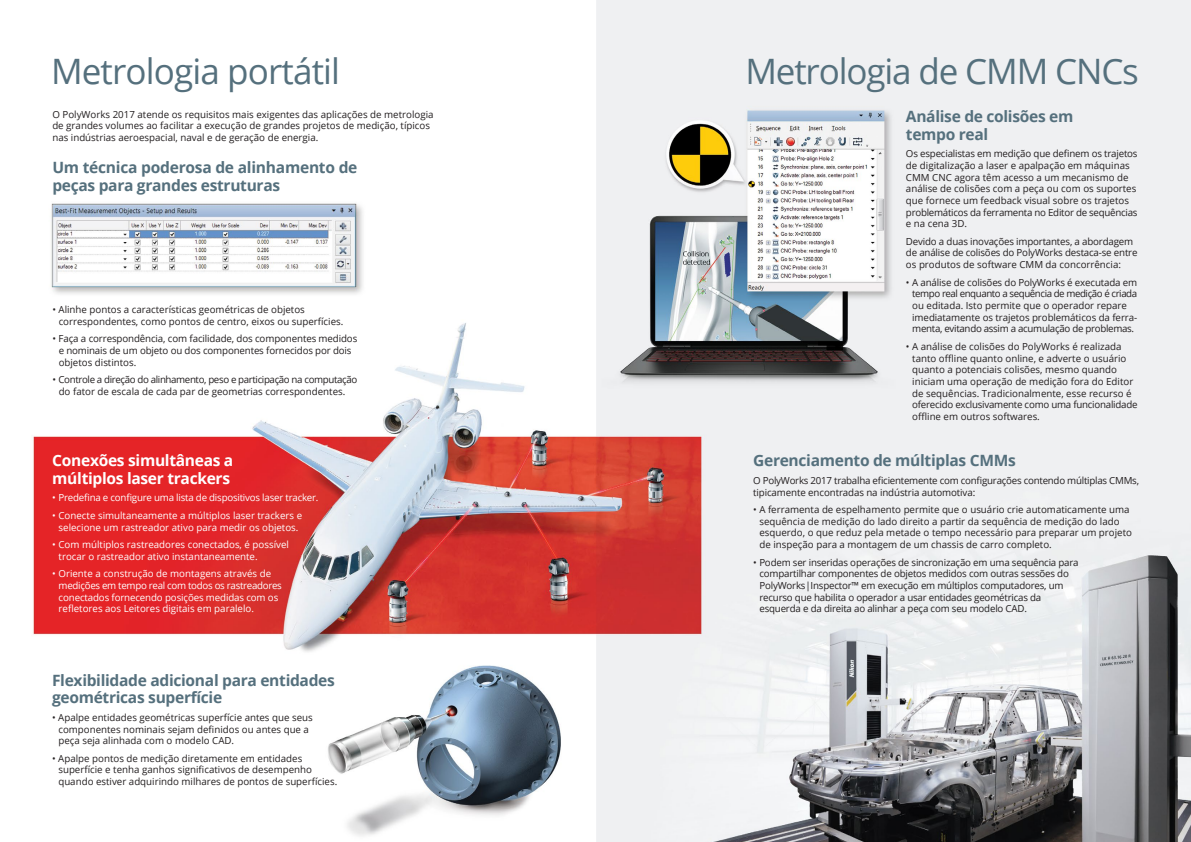
<style>
.page{position:relative;width:1191px;height:842px;background:#fff}
.page>*{position:absolute;margin:0;border:0;box-sizing:border-box;transform-origin:0 0}
.t1{font:35px "Open Sans";letter-spacing:-.025em;color:#55707d}
.t2{font:700 15.6px/17.5px "Open Sans";letter-spacing:-.02em;color:#55707d}
.t3{font:700 15.6px/17.5px "Open Sans";letter-spacing:-.02em;color:#fff}
.t4{font:9.7px/11.7px "Open Sans";color:#231f20}
.t5{font:9.7px/11.7px "Open Sans";letter-spacing:-.02em;color:#231f20}
.t6{font:9.7px/11.7px "Open Sans";color:#fff}
.t7{font:9.7px/11.7px "Open Sans";letter-spacing:-.025em;color:#231f20}
.t8{font:9.7px/11.7px "Open Sans";letter-spacing:-.04em;color:#231f20;text-align:center}
.t9{font:9.7px "Open Sans";letter-spacing:-.02em;color:#fff}
</style>
<div class="page">
<img style="left:32px;top:0;width:1159px;height:842px">
<h1 class="t1" style="left:51px;top:48px;width:290px">Metrologia portátil</h1>
<p class="t4" style="left:52px;top:108px;width:383px">O PolyWorks 2017 atende os requisitos mais exigentes das aplicações de metrologia de grandes volumes ao facilitar a execução de grandes projetos de medição, típicos nas indústrias aeroespacial, naval e de geração de energia.</p>
<h2 class="t2" style="left:52px;top:158px;width:307px">Um técnica poderosa de alinhamento de peças para grandes estruturas</h2>
<p class="t4" style="left:59px;top:304px;width:286px;text-indent:-6px">• Alinhe pontos a características geométricas de objetos correspondentes, como pontos de centro, eixos ou superfícies.</p>
<p class="t4" style="left:59px;top:333px;width:300px;text-indent:-6px">• Faça a correspondência, com facilidade, dos componentes medidos e nominais de um objeto ou dos componentes fornecidos por dois objetos distintos.</p>
<p class="t8" style="left:52px;top:374px;width:306px">• Controle a direção do alinhamento, peso e participação na computação do fator de escala de cada par de geometrias correspondentes.</p>
<h2 class="t3" style="left:52px;top:452px;width:182px">Conexões simultâneas a múltiplos laser trackers</h2>
<p class="t9" style="left:52px;top:491px;width:268px">• Predefina e configure uma lista de dispositivos laser tracker.</p>
<p class="t6" style="left:52px;top:509px;width:251px;text-align:center">• Conecte simultaneamente a múltiplos laser trackers e selecione um rastreador ativo para medir os objetos.</p>
<p class="t6" style="left:59px;top:538px;width:232px;text-indent:-6px">• Com múltiplos rastreadores conectados, é possível trocar o rastreador ativo instantaneamente.</p>
<p class="t6" style="left:59px;top:568px;width:225px;text-indent:-6px">• Oriente a construção de montagens através de medições em tempo real com todos os rastreadores conectados fornecendo posições medidas com os refletores aos Leitores digitais em paralelo.</p>
<h2 class="t2" style="left:52px;top:671px;width:284px">Flexibilidade adicional para entidades geométricas superfície</h2>
<p class="t4" style="left:58px;top:711px;width:256px;text-indent:-6px">• Apalpe entidades geométricas superfície antes que seus componentes nominais sejam definidos ou antes que a peça seja alinhada com o modelo CAD.</p>
<p class="t4" style="left:58px;top:752px;width:280px;text-indent:-6px">• Apalpe pontos de medição diretamente em entidades superfície e tenha ganhos significativos de desempenho quando estiver adquirindo milhares de pontos de superfícies.</p>
<h1 class="t1" style="left:745px;top:48px;width:395px">Metrologia de CMM CNCs</h1>
<h2 class="t2" style="left:906px;top:107px;width:169px">Análise de colisões em tempo real</h2>
<p class="t4" style="left:906px;top:148px;width:233px">Os especialistas em medição que definem os trajetos de digitalização a laser e apalpação em máquinas CMM CNC agora têm acesso a um mecanismo de análise de colisões com a peça ou com os suportes que fornece um feedback visual sobre os trajetos problemáticos da ferramenta no Editor de sequências e na cena 3D.</p>
<p class="t5" style="left:906px;top:235px;width:233px">Devido a duas inovações importantes, a abordagem de análise de colisões do PolyWorks destaca-se entre os produtos de software CMM da concorrência:</p>
<p class="t4" style="left:912px;top:276px;width:226px;text-indent:-6px">• A análise de colisões do PolyWorks é executada em tempo real enquanto a sequência de medição é criada ou editada. Isto permite que o operador repare imediatamente os trajetos problemáticos da ferra&shy;menta, evitando assim a acumulação de problemas.</p>
<p class="t4" style="left:912px;top:340px;width:227px;text-indent:-6px">• A análise de colisões do PolyWorks é realizada tanto offline quanto online, e adverte o usuário quanto a potenciais colisões, mesmo quando iniciam uma operação de medição fora do Editor de sequências. Tradicionalmente, esse recurso é oferecido exclusivamente como uma funcionalidade offline em outros softwares.</p>
<h2 class="t2" style="left:753px;top:451px;width:264px">Gerenciamento de múltiplas CMMs</h2>
<p class="t7" style="left:753px;top:474px;width:387px">O PolyWorks 2017 trabalha eficientemente com configurações contendo múltiplas CMMs, tipicamente encontradas na indústria automotiva:</p>
<p class="t4" style="left:759px;top:503px;width:374px;text-indent:-6px">• A ferramenta de espelhamento permite que o usuário crie automaticamente uma sequência de medição do lado direito a partir da sequência de medição do lado esquerdo, o que reduz pela metade o tempo necessário para preparar um projeto de inspeção para a montagem de um chassis de carro completo.</p>
<p class="t5" style="left:759px;top:556px;width:321px;text-indent:-6px">• Podem ser inseridas operações de sincronização em uma sequência para compartilhar componentes de objetos medidos com outras sessões do PolyWorks|Inspector™ em execução em múltiplos computadores, um recurso que habilita o operador a usar entidades geométricas da esquerda e da direita ao alinhar a peça com seu modelo CAD.</p>
</div>
